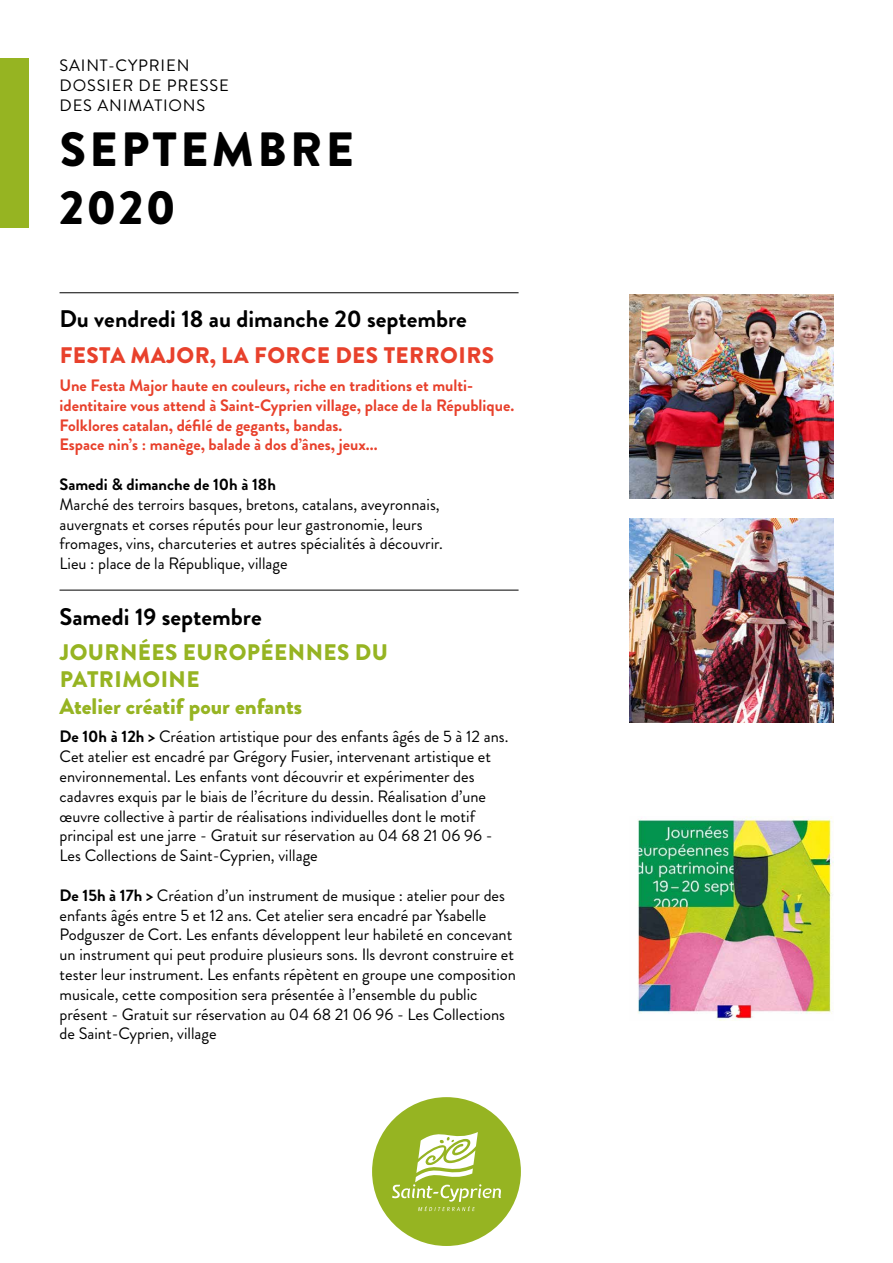
<style>
.page{position:relative;width:893px;height:1263px;background:#fff}
.page>*{position:absolute;margin:0;border:0;box-sizing:border-box;transform-origin:0 0}
.t1{font:900 48px/57.6px "Brandon Grotesque";letter-spacing:.07em;color:#000}
.t2{font:700 24px "Brandon Grotesque";color:#000}
.t3{font:900 22.5px/27px "Brandon Grotesque";letter-spacing:.02em;color:#96b422}
.t4{font:900 22.5px "Brandon Grotesque";letter-spacing:.02em;color:#e8412c}
.t5{font:16.5px/19.8px "Brandon Grotesque";color:#000}
.t6{font:700 16.5px/19.8px "Brandon Grotesque";color:#e8412c}
.t7{font:16.5px/19.8px "Brandon Grotesque";letter-spacing:.05em;color:#000}
.t8{font:700 16.5px "Brandon Grotesque";color:#000}
.s1{font-weight:700}
</style>
<div class="page">
<div style="left:0;top:58px;width:28px;height:169px;background:#96b422"></div>
<svg style="left:372px;top:1097px;width:149px;height:149px"></svg>
<hr style="left:60px;top:292px;width:459px;height:1px;background:#000">
<hr style="left:60px;top:590px;width:459px;height:1px;background:#000">
<img style="left:637px;top:816px;width:196px;height:204px">
<img style="left:629px;top:294px;width:204px;height:205px">
<img style="left:629px;top:519px;width:204px;height:204px">
<p class="t7" style="left:60px;top:56px;width:171px">SAINT-CYPRIEN<br>DOSSIER DE PRESSE<br>DES ANIMATIONS</p>
<h1 class="t1" style="left:60px;top:122px;width:296px">SEPTEMBRE<br>2020</h1>
<h2 class="t2" style="left:60px;top:310px;width:409px">Du vendredi 18 au dimanche 20 septembre</h2>
<h3 class="t4" style="left:60px;top:342px;width:436px">FESTA MAJOR, LA FORCE DES TERROIRS</h3>
<p class="t6" style="left:60px;top:378px;width:456px">Une Festa Major haute en couleurs, riche en traditions et multi&shy;identitaire vous attend à Saint-Cyprien village, place de la République.<br>Folklores catalan, défilé de gegants, bandas.<br>Espace nin’s : manège, balade à dos d’ânes, jeux...</p>
<p class="t8" style="left:60px;top:478px;width:218px">Samedi &amp; dimanche de 10h à 18h</p>
<p class="t5" style="left:60px;top:497px;width:385px">Marché des terroirs basques, bretons, catalans, aveyronnais, auvergnats et corses réputés pour leur gastronomie, leurs fromages, vins, charcuteries et autres spécialités à découvrir.<br>Lieu : place de la République, village</p>
<h2 class="t2" style="left:60px;top:607px;width:204px">Samedi 19 septembre</h2>
<h3 class="t3" style="left:60px;top:639px;width:330px">JOURNÉES EUROPÉENNES DU<br>PATRIMOINE<br>Atelier créatif pour enfants</h3>
<p class="t5" style="left:60px;top:727px;width:450px"><span class="s1">De 10h à 12h &gt;</span> Création artistique pour des enfants âgés de 5 à 12 ans.<br>Cet atelier est encadré par Grégory Fusier, intervenant artistique et environnemental. Les enfants vont découvrir et expérimenter des cadavres exquis par le biais de l’écriture du dessin. Réalisation d’une œuvre collective à partir de réalisations individuelles dont le motif principal est une jarre - Gratuit sur réservation au 04 68 21 06 96 - Les Collections de Saint-Cyprien, village</p>
<p class="t5" style="left:60px;top:886px;width:458px"><span class="s1">De 15h à 17h &gt;</span> Création d’un instrument de musique : atelier pour des enfants âgés entre 5 et 12 ans. Cet atelier sera encadré par Ysabelle Podguszer de Cort. Les enfants développent leur habileté en concevant un instrument qui peut produire plusieurs sons. Ils devront construire et tester leur instrument. Les enfants répètent en groupe une composition musicale, cette composition sera présentée à l’ensemble du public présent - Gratuit sur réservation au 04 68 21 06 96 - Les Collections de Saint-Cyprien, village</p>
</div>
